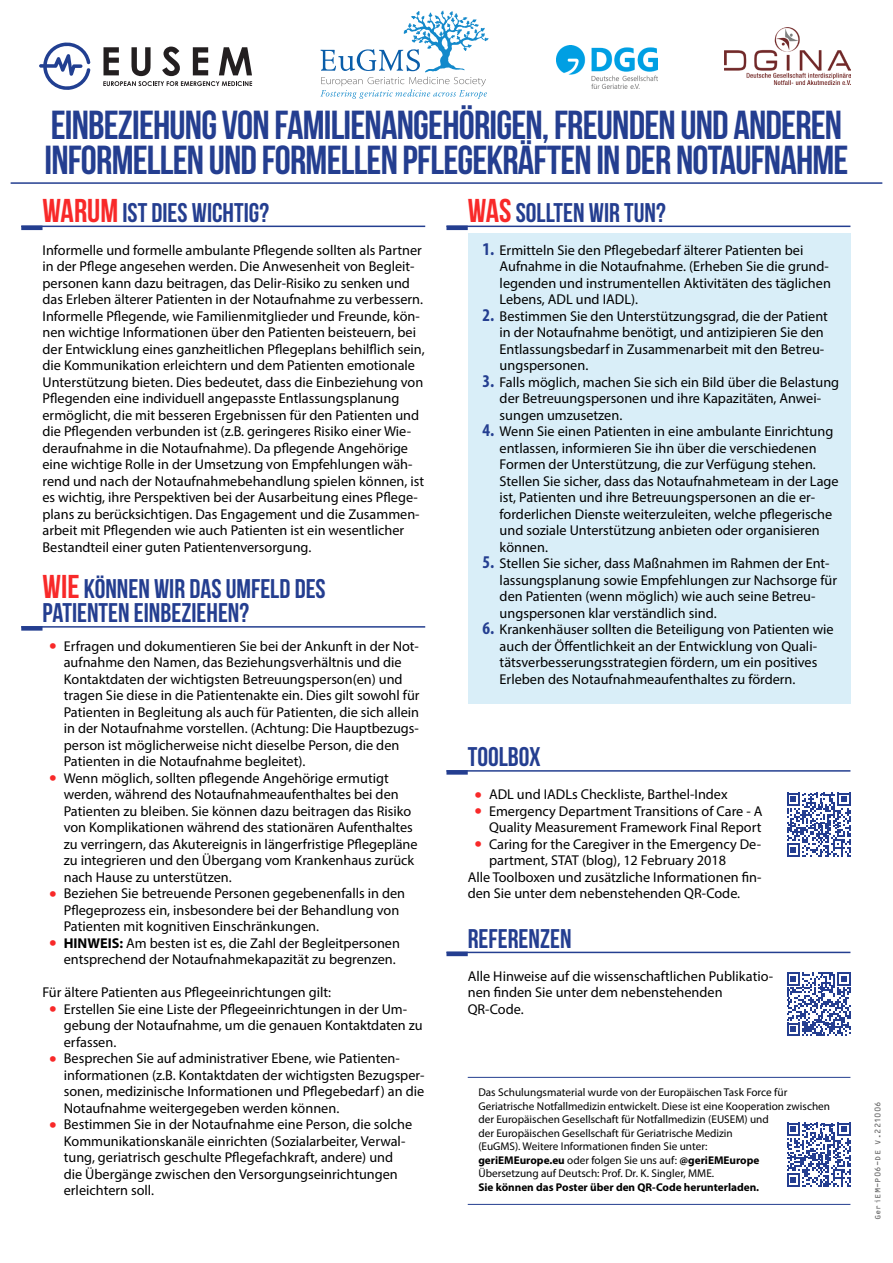
<style>
.page{position:relative;width:893px;height:1263px;background:#fff}
.page>*{position:absolute;margin:0;border:0;box-sizing:border-box;transform-origin:0 0}
.t1{font:700 40.5px/34.5px "Bebas Neue";letter-spacing:-.02em;color:#243e90}
.t2{font:700 27px/24px "Bebas Neue";color:#243e90}
.t3{font:14.25px/16.5px "Myriad Pro";color:#000}
.t4{font:11.25px/13.5px "Myriad Pro";color:#000}
.t5{font:700 11.25px "Myriad Pro";color:#000}
.t6{font:9px "OCRB10 Pitch TL";color:#666}
.s1{font-size:33px;color:#f82929}
.s2{font-size:27px;color:#f82929}
.s3{font-weight:700}
.s4{font-weight:700;font-stretch:condensed;font-size:18px;color:#243e90}
</style>
<div class="page">
<svg style="left:103px;top:47px;width:149px;height:39px"></svg>
<svg style="left:39px;top:42px;width:51px;height:48px"></svg>
<svg style="left:320px;top:10px;width:169px;height:89px"></svg>
<img style="left:557px;top:46px;width:100px;height:43px">
<img style="left:724px;top:28px;width:126px;height:56px">
<hr style="left:11px;top:182px;width:871px;height:2px;background:#243e90">
<svg style="left:21px;top:226px;width:404px;height:4px"></svg>
<svg style="left:21px;top:626px;width:404px;height:5px"></svg>
<svg style="left:446px;top:226px;width:404px;height:4px"></svg>
<svg style="left:446px;top:770px;width:404px;height:5px"></svg>
<svg style="left:446px;top:952px;width:404px;height:4px"></svg>
<svg style="left:787px;top:793px;width:63px;height:63px"></svg>
<svg style="left:787px;top:972px;width:63px;height:64px"></svg>
<hr style="left:468px;top:1204px;width:382px;height:1px;background:#243e90">
<hr style="left:468px;top:1077px;width:382px;height:1px;background:#243e90">
<svg style="left:787px;top:1123px;width:63px;height:63px"></svg>
<div style="left:468px;top:233px;width:382px;height:471px;background:#d9eef8"></div>
<h1 class="t1" style="left:44px;top:108px;width:806px">EINBEZIEHUNG VON FAMILIENANGEHÖRIGEN, FREUNDEN UND ANDEREN<br>INFORMELLEN UND FORMELLEN PFLEGEKRÄFTEN IN DER NOTAUFNAHME</h1>
<h2 class="t2" style="left:43px;top:200px;width:228px"><span class="s1">WARUM</span> IST DIES WICHTIG?</h2>
<p class="t3" style="left:43px;top:242px;width:384px">Informelle und formelle ambulante Pflegende sollten als Partner in der Pflege angesehen werden. Die Anwesenheit von Begleit&shy;personen kann dazu beitragen, das Delir-Risiko zu senken und das Erleben älterer Patienten in der Notaufnahme zu verbessern.<br>Informelle Pflegende, wie Familienmitglieder und Freunde, kön&shy;nen wichtige Informationen über den Patienten beisteuern, bei der Entwicklung eines ganzheitlichen Pflegeplans behilflich sein, die Kommunikation erleichtern und dem Patienten emotionale Unterstützung bieten. Dies bedeutet, dass die Einbeziehung von Pflegenden eine individuell angepasste Entlassungsplanung ermöglicht, die mit besseren Ergebnissen für den Patienten und die Pflegenden verbunden ist (z.B. geringeres Risiko einer Wie&shy;deraufnahme in die Notaufnahme). Da pflegende Angehörige eine wichtige Rolle in der Umsetzung von Empfehlungen wäh&shy;rend und nach der Notaufnahmebehandlung spielen können, ist es wichtig, ihre Perspektiven bei der Ausarbeitung eines Pflege&shy;plans zu berücksichtigen. Das Engagement und die Zusammen&shy;arbeit mit Pflegenden wie auch Patienten ist ein wesentlicher Bestandteil einer guten Patientenversorgung.</p>
<h2 class="t2" style="left:43px;top:577px;width:285px"><span class="s1">WIE</span> KÖNNEN WIR DAS UMFELD DES<br>PATIENTEN EINBEZIEHEN?</h2>
<p class="t3" style="left:64px;top:638px;width:357px;text-indent:-14px"><span class="s2">•</span> Erfragen und dokumentieren Sie bei der Ankunft in der Not&shy;aufnahme den Namen, das Beziehungsverhältnis und die Kontaktdaten der wichtigsten Betreuungsperson(en) und tragen Sie diese in die Patientenakte ein. Dies gilt sowohl für Patienten in Begleitung als auch für Patienten, die sich allein in der Notaufnahme vorstellen. (Achtung: Die Hauptbezugs&shy;person ist möglicherweise nicht dieselbe Person, die den Patienten in die Notaufnahme begleitet).</p>
<p class="t3" style="left:64px;top:770px;width:355px;text-indent:-14px"><span class="s2">•</span> Wenn möglich, sollten pflegende Angehörige ermutigt werden, während des Notaufnahmeaufenthaltes bei den Patienten zu bleiben. Sie können dazu beitragen das Risiko von Komplikationen während des stationären Aufenthaltes zu verringern, das Akutereignis in längerfristige Pflegepläne zu integrieren und den Übergang vom Krankenhaus zurück nach Hause zu unterstützen.</p>
<p class="t3" style="left:64px;top:885px;width:343px;text-indent:-14px"><span class="s2">•</span> Beziehen Sie betreuende Personen gegebenenfalls in den<br>Pflegeprozess ein, insbesondere bei der Behandlung von<br>Patienten mit kognitiven Einschränkungen.</p>
<p class="t3" style="left:49px;top:935px;width:352px;text-align:right"><span class="s2">•</span> <span class="s3">HINWEIS:</span> Am besten ist es, die Zahl der Begleitpersonen entsprechend der Notaufnahmekapazität zu begrenzen.</p>
<p class="t3" style="left:43px;top:984px;width:290px">Für ältere Patienten aus Pflegeeinrichtungen gilt:</p>
<p class="t3" style="left:64px;top:1001px;width:361px;text-indent:-14px"><span class="s2">•</span> Erstellen Sie eine Liste der Pflegeeinrichtungen in der Um&shy;gebung der Notaufnahme, um die genauen Kontaktdaten zu erfassen.</p>
<p class="t3" style="left:64px;top:1050px;width:362px;text-indent:-14px"><span class="s2">•</span> Besprechen Sie auf administrativer Ebene, wie Patienten&shy;informationen (z.B. Kontaktdaten der wichtigsten Bezugsper&shy;sonen, medizinische Informationen und Pflegebedarf) an die Notaufnahme weitergegeben werden können.</p>
<p class="t3" style="left:64px;top:1116px;width:350px;text-indent:-14px"><span class="s2">•</span> Bestimmen Sie in der Notaufnahme eine Person, die solche Kommunikationskanäle einrichten (Sozialarbeiter, Verwal&shy;tung, geriatrisch geschulte Pflegefachkraft, andere) und die Übergänge zwischen den Versorgungseinrichtungen erleichtern soll.</p>
<h2 class="t2" style="left:468px;top:200px;width:200px"><span class="s1">WAS</span> SOLLTEN WIR TUN?</h2>
<p class="t3" style="left:500px;top:242px;width:333px;text-indent:-17px"><span class="s4">1.</span> Ermitteln Sie den Pflegebedarf älterer Patienten bei Aufnahme in die Notaufnahme. (Erheben Sie die grund&shy;legenden und instrumentellen Aktivitäten des täglichen Lebens, ADL und IADL).</p>
<p class="t3" style="left:500px;top:308px;width:330px;text-indent:-17px"><span class="s4">2.</span> Bestimmen Sie den Unterstützungsgrad, die der Patient in der Notaufnahme benötigt, und antizipieren Sie den Entlassungsbedarf in Zusammenarbeit mit den Betreu&shy;ungspersonen.</p>
<p class="t3" style="left:500px;top:374px;width:341px;text-indent:-17px"><span class="s4">3.</span> Falls möglich, machen Sie sich ein Bild über die Belastung der Betreuungspersonen und ihre Kapazitäten, Anwei&shy;sungen umzusetzen.</p>
<p class="t3" style="left:500px;top:423px;width:341px;text-indent:-17px"><span class="s4">4.</span> Wenn Sie einen Patienten in eine ambulante Einrichtung entlassen, informieren Sie ihn über die verschiedenen Formen der Unterstützung, die zur Verfügung stehen.<br>Stellen Sie sicher, dass das Notaufnahmeteam in der Lage ist, Patienten und ihre Betreuungspersonen an die er&shy;forderlichen Dienste weiterzuleiten, welche pflegerische und soziale Unterstützung anbieten oder organisieren können.</p>
<p class="t3" style="left:500px;top:555px;width:339px;text-indent:-17px"><span class="s4">5.</span> Stellen Sie sicher, dass Maßnahmen im Rahmen der Ent&shy;lassungsplanung sowie Empfehlungen zur Nachsorge für den Patienten (wenn möglich) wie auch seine Betreu&shy;ungspersonen klar verständlich sind.</p>
<p class="t3" style="left:500px;top:621px;width:336px;text-indent:-17px"><span class="s4">6.</span> Krankenhäuser sollten die Beteiligung von Patienten wie auch der Öffentlichkeit an der Entwicklung von Quali&shy;tätsverbesserungsstrategien fördern, um ein positives Erleben des Notaufnahmeaufenthaltes zu fördern.</p>
<h2 class="t2" style="left:468px;top:745px;width:75px">TOOLBOX</h2>
<p class="t3" style="left:475px;top:786px;width:255px"><span class="s2">•</span> ADL und IADLs Checkliste, Barthel-Index</p>
<p class="t3" style="left:475px;top:803px;width:289px;text-align:right"><span class="s2">•</span> Emergency Department Transitions of Care - A<br>Quality Measurement Framework Final Report</p>
<p class="t3" style="left:475px;top:836px;width:288px"><span class="s2">•</span> Caring for the Caregiver in the Emergency De-</p>
<p class="t3" style="left:489px;top:852px;width:239px">partment, STAT (blog), 12 February 2018</p>
<p class="t3" style="left:468px;top:869px;width:295px">Alle Toolboxen und zusätzliche Informationen fin-</p>
<p class="t3" style="left:468px;top:885px;width:274px">den Sie unter dem nebenstehenden QR-Code.</p>
<h2 class="t2" style="left:468px;top:926px;width:105px">REFERENZEN</h2>
<p class="t3" style="left:468px;top:968px;width:307px">Alle Hinweise auf die wissenschaftlichen Publikatio&shy;nen finden Sie unter dem nebenstehenden<br>QR-Code.</p>
<p class="t4" style="left:478px;top:1086px;width:353px">Das Schulungsmaterial wurde von der Europäischen Task Force für Geriatrische Notfallmedizin entwickelt. Diese ist eine Kooperation zwischen der Europäischen Gesellschaft für Notfallmedizin (EUSEM) und<br>der Europäischen Gesellschaft für Geriatrische Medizin<br>(EuGMS). Weitere Informationen finden Sie unter:<br><span class="s3">geriEMEurope.eu</span> oder folgen Sie uns auf: <span class="s3">@geriEMEurope<br></span>Übersetzung auf Deutsch: Prof. Dr. K. Singler, MME.</p>
<p class="t5" style="left:478px;top:1180px;width:282px">Sie können das Poster über den QR-Code herunterladen.</p>
<p class="t6" style="left:873px;top:1220px;width:121px;rotate:-90deg">GeriEM-P06-DE V.221006</p>
</div>
